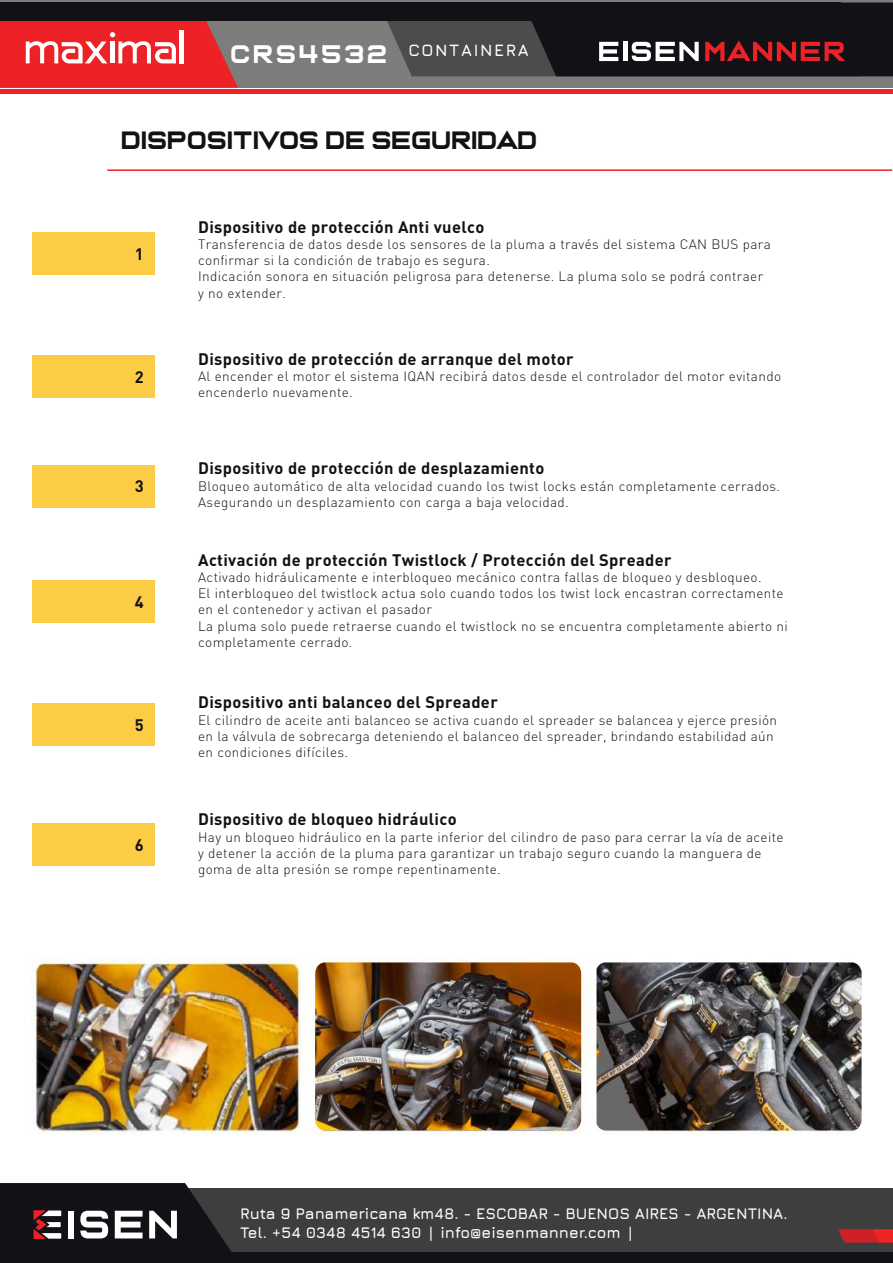
<style>
.page{position:relative;width:893px;height:1263px;background:#fff}
.page>*{position:absolute;margin:0;border:0;box-sizing:border-box;transform-origin:0 0}
.t1{font:25.5px "Casanova Scotia";color:#121115}
.t2{font:700 16.5px "DIN Pro";letter-spacing:.02em;color:#121115}
.t3{font:700 16.5px "Jura";letter-spacing:.1em;color:#fff}
.t4{font:700 15.3px/19.4px "Jura";color:#fff}
.t5{font:300 13.5px/16.2px "DIN Pro";letter-spacing:.03em;color:#121115}
.s1{font-family:"Casanova Scotia";font-weight:400;font-size:25.8px}
.s2{font-family:"Century Gothic"}
</style>
<div class="page">
<div style="left:188px;top:1188px;width:705px;height:68px;background:#3e3e3f"></div>
<div style="left:0;top:1252px;width:893px;height:11px;background:#121115"></div>
<svg style="left:838px;top:1229px;width:55px;height:13px"></svg>
<svg style="left:0;top:1183px;width:232px;height:69px"></svg>
<div style="left:0;top:0;width:893px;height:88px;background:#7d7d7c"></div>
<hr style="left:0;top:89px;width:893px;height:4px;background:#ec2226">
<div style="left:0;top:2px;width:841px;height:19px;background:#121115"></div>
<svg style="left:387px;top:2px;width:506px;height:74px"></svg>
<svg style="left:0;top:21px;width:238px;height:67px;background:#e54043"></svg>
<hr style="left:107px;top:169px;width:785px;height:2px;background:#ec2226">
<div style="left:32px;top:233px;width:123px;height:42px;background:#fdcc45"></div>
<div style="left:32px;top:356px;width:123px;height:42px;background:#fdcc45"></div>
<div style="left:32px;top:465px;width:123px;height:42px;background:#fdcc45"></div>
<div style="left:32px;top:581px;width:123px;height:42px;background:#fdcc45"></div>
<div style="left:32px;top:704px;width:123px;height:42px;background:#fdcc45"></div>
<div style="left:32px;top:824px;width:123px;height:42px;background:#fdcc45"></div>
<img style="left:33px;top:957px;width:829px;height:177px">
<img style="left:596px;top:962px;width:265px;height:168px">
<img style="left:315px;top:962px;width:266px;height:168px">
<p class="t3" style="left:232px;top:38px;width:299px"><span class="s1">CRS4532</span> CONTAINERA</p>
<h1 class="t1" style="left:122px;top:129px;width:418px">DISPOSITIVOS DE SEGURIDAD</h1>
<p class="t2" style="left:135px;top:243px;width:10px">1</p>
<p class="t2" style="left:135px;top:366px;width:10px">2</p>
<p class="t2" style="left:135px;top:475px;width:10px">3</p>
<p class="t2" style="left:135px;top:591px;width:10px">4</p>
<p class="t2" style="left:135px;top:714px;width:10px">5</p>
<p class="t2" style="left:135px;top:834px;width:10px">6</p>
<p class="t2" style="left:198px;top:216px;width:288px">Dispositivo de protección Anti vuelco</p>
<p class="t5" style="left:198px;top:235px;width:574px">Transferencia de datos desde los sensores de la pluma a través del sistema CAN BUS para confirmar si la condición de trabajo es segura.<br>Indicación sonora en situación peligrosa para detenerse. La pluma solo se podrá contraer y no extender.</p>
<p class="t2" style="left:198px;top:348px;width:377px">Dispositivo de protección de arranque del motor</p>
<p class="t5" style="left:198px;top:367px;width:584px">Al encender el motor el sistema IQAN recibirá datos desde el controlador del motor evitando encenderlo nuevamente.</p>
<p class="t2" style="left:198px;top:457px;width:348px">Dispositivo de protección de desplazamiento</p>
<p class="t5" style="left:198px;top:477px;width:583px">Bloqueo automático de alta velocidad cuando los twist locks están completamente cerrados.<br>Asegurando un desplazamiento con carga a baja velocidad.</p>
<p class="t2" style="left:198px;top:549px;width:475px">Activación de protección Twistlock / Protección del Spreader</p>
<p class="t5" style="left:198px;top:568px;width:591px">Activado hidráulicamente e interbloqueo mecánico contra fallas de bloqueo y desbloqueo.<br>El interbloqueo del twistlock actua solo cuando todos los twist lock encastran correctamente en el contenedor y activan el pasador<br>La pluma solo puede retraerse cuando el twistlock no se encuentra completamente abierto ni completamente cerrado.</p>
<p class="t2" style="left:198px;top:691px;width:301px">Dispositivo anti balanceo del Spreader</p>
<p class="t5" style="left:198px;top:711px;width:580px">El cilindro de aceite anti balanceo se activa cuando el spreader se balancea y ejerce presión en la válvula de sobrecarga deteniendo el balanceo del spreader, brindando estabilidad aún en condiciones difíciles.</p>
<p class="t2" style="left:198px;top:808px;width:260px">Dispositivo de bloqueo hidráulico</p>
<p class="t5" style="left:198px;top:828px;width:587px">Hay un bloqueo hidráulico en la parte inferior del cilindro de paso para cerrar la vía de aceite y detener la acción de la pluma para garantizar un trabajo seguro cuando la manguera de goma de alta presión se rompe repentinamente.</p>
<p class="t4" style="left:240px;top:1203px;width:549px">Ruta 9 Panamericana km48. - ESCOBAR - BUENOS AIRES - ARGENTINA.<br>Tel. +54 0348 4514 630 <span class="s2">|</span> info@eisenmanner.com <span class="s2">|</span></p>
</div>
